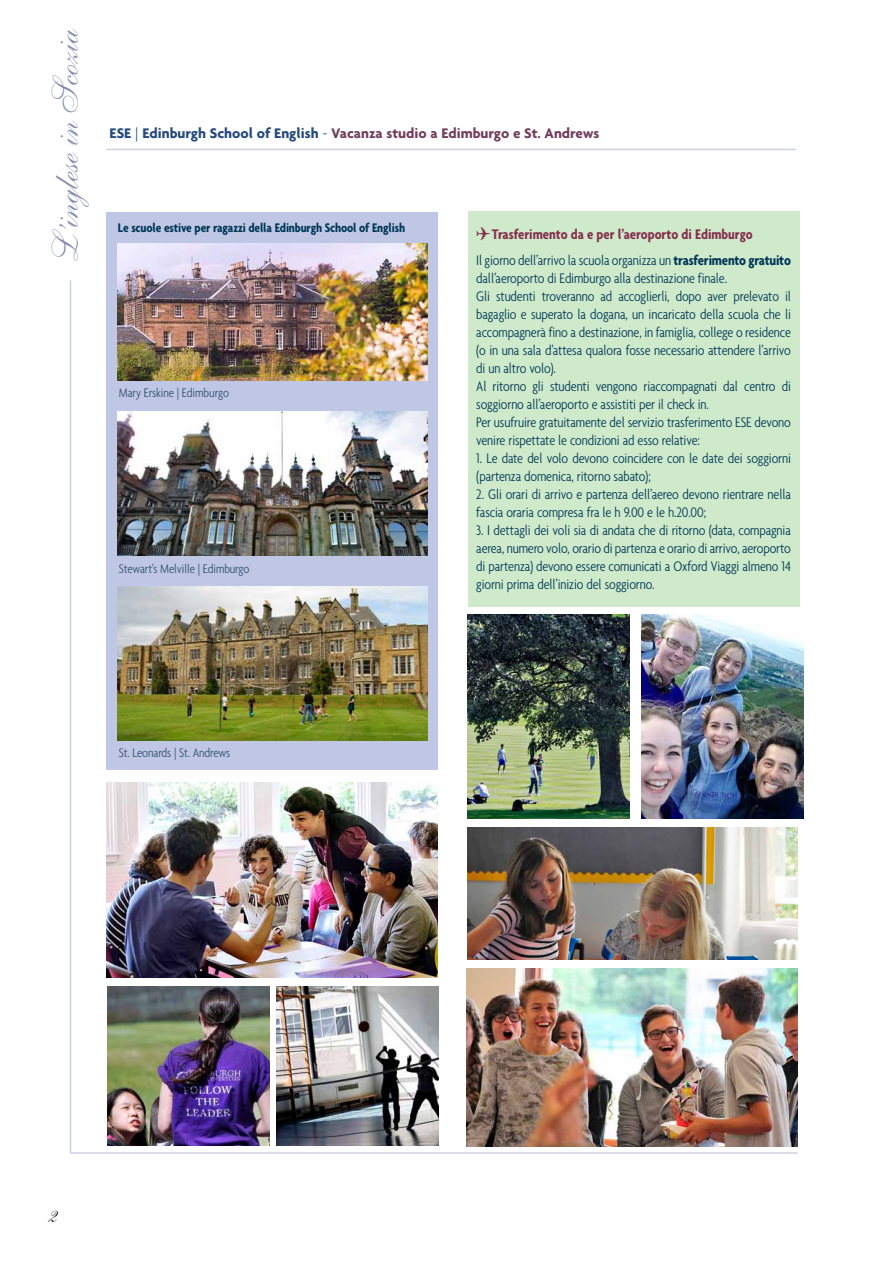
<style>
.page{position:relative;width:893px;height:1263px;background:#fff}
.page>*{position:absolute;margin:0;border:0;box-sizing:border-box;transform-origin:0 0}
.t1{font:36px "Shelley Allegro Script";color:#868cad}
.t2{font:24px "Shelley Allegro Script";color:#231f20}
.t3{font:300 condensed 15px/18px "Agenda";letter-spacing:-.01em;color:#003757}
.t4{font:700 condensed 15px/26.5px "Agenda";color:#85304e}
.t5{font:700 15px "Agenda";color:#72405c}
.t6{font:300 condensed 13.5px "Agenda";letter-spacing:-.01em;color:#30506e}
.t7{font:700 condensed 13.5px "Agenda";letter-spacing:-.01em;color:#003757}
.s1{color:#244b7c}
.s2{font-weight:300;color:#244b7c}
.s3{font-weight:300;color:#003757}
.s4{color:#003757}
</style>
<div class="page">
<hr style="left:70px;top:1152px;width:727px;height:2px;background:#cdd1df">
<hr style="left:70px;top:280px;width:1px;height:873px;background:#cdd1df">
<hr style="left:106px;top:149px;width:690px;height:1px;background:#cdd1df">
<img style="left:277px;top:986px;width:161px;height:160px">
<img style="left:106px;top:782px;width:332px;height:196px">
<img style="left:468px;top:614px;width:161px;height:204px">
<img style="left:642px;top:614px;width:161px;height:204px">
<div style="left:468px;top:212px;width:331px;height:395px;background:#cfeaca"></div>
<img style="left:466px;top:968px;width:332px;height:179px">
<img style="left:468px;top:827px;width:330px;height:133px">
<img style="left:108px;top:986px;width:161px;height:160px">
<div style="left:106px;top:212px;width:332px;height:558px;background:#c0c7e5"></div>
<img style="left:117px;top:586px;width:311px;height:154px">
<img style="left:117px;top:244px;width:311px;height:136px">
<img style="left:117px;top:412px;width:311px;height:144px">
<h1 class="t1" style="left:56px;top:267px;width:239px;rotate:-90deg">L ’inglesein Scozia</h1>
<p class="t5" style="left:110px;top:127px;width:491px"><span class="s1">ESE</span> <span class="s2">|</span> <span class="s1">Edinburgh School of English</span> <span class="s2">-</span> Vacanza studio a Edimburgo e St. Andrews</p>
<p class="t7" style="left:118px;top:223px;width:289px">Le scuole estive per ragazzi della Edinburgh School of English</p>
<p class="t6" style="left:119px;top:387px;width:112px">Mary Erskine | Edimburgo</p>
<p class="t6" style="left:119px;top:563px;width:132px">Stewart's Melville | Edimburgo</p>
<p class="t4" style="left:476px;top:222px;width:316px">✈Trasferimento da e per l’aeroporto di Edimburgo<br><span class="s3">Il giorno dell’arrivo la scuola organizza un</span> <span class="s4">trasferimento gratuito</span></p>
<p class="t3" style="left:476px;top:271px;width:316px">dall’aeroporto di Edimburgo alla destinazione finale.<br>Gli studenti troveranno ad accoglierli, dopo aver prelevato il bagaglio e superato la dogana, un incaricato della scuola che li accompagnerà fino a destinazione, in famiglia, college o residence (o in una sala d’attesa qualora fosse necessario attendere l’arrivo di un altro volo).<br>Al ritorno gli studenti vengono riaccompagnati dal centro di soggiorno all’aeroporto e assistiti per il check in.<br>Per usufruire gratuitamente del servizio trasferimento ESE devono venire rispettate le condizioni ad esso relative:</p>
<p class="t3" style="left:476px;top:451px;width:316px">1. Le date del volo devono coincidere con le date dei soggiorni (partenza domenica, ritorno sabato);</p>
<p class="t3" style="left:476px;top:487px;width:316px">2. Gli orari di arrivo e partenza dell’aereo devono rientrare nella fascia oraria compresa fra le h 9.00 e le h.20.00;</p>
<p class="t3" style="left:476px;top:523px;width:316px;text-align:justify">3. I dettagli dei voli sia di andata che di ritorno (data, compagnia aerea, numero volo, orario di partenza e orario di arrivo, aeroporto di partenza) devono essere comunicati a Oxford Viaggi almeno 14 giorni prima dell’inizio del soggiorno.</p>
<p class="t6" style="left:119px;top:748px;width:113px">St. Leonards | St. Andrews</p>
<h2 class="t2" style="left:44px;top:1207px;width:11px">2</h2>
</div>
